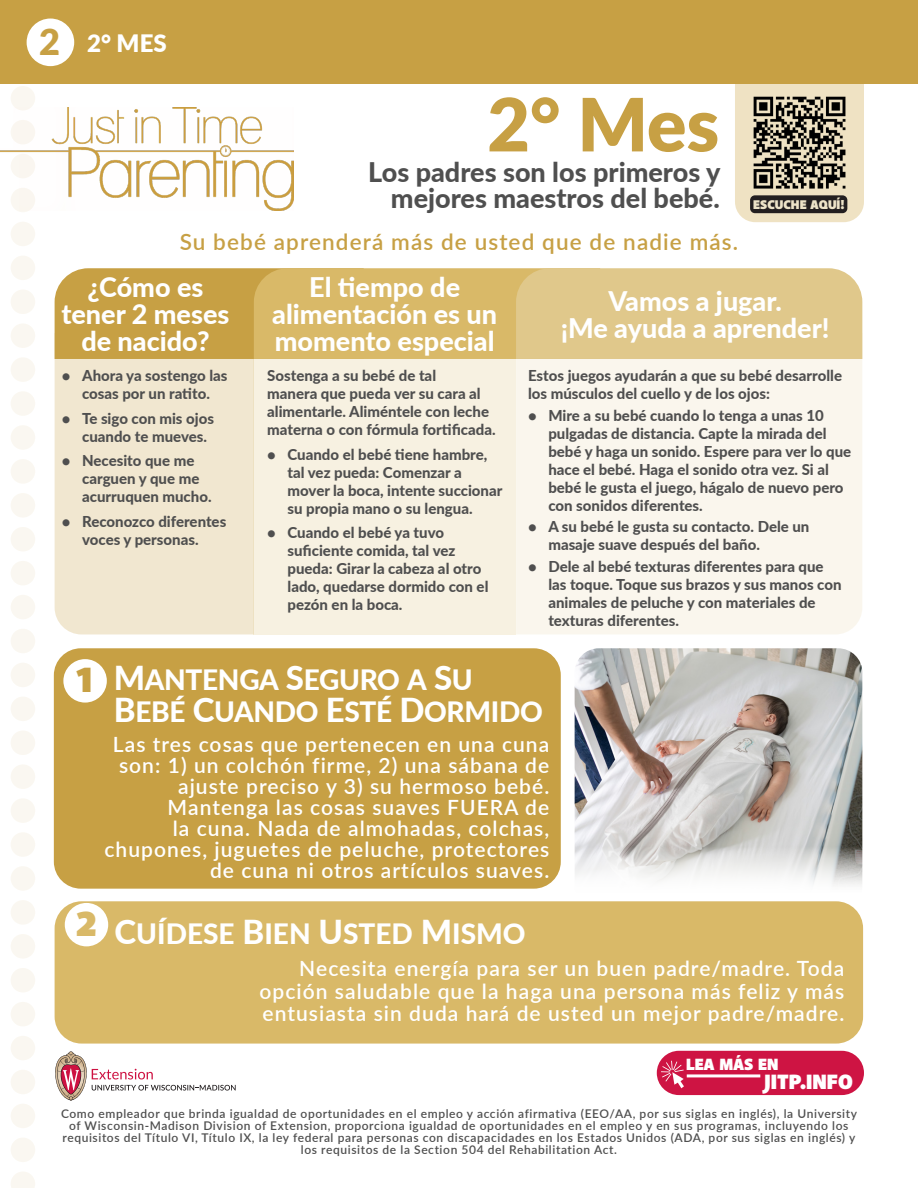
<style>
.page{position:relative;width:918px;height:1188px;background:#fff}
.page>*{position:absolute;margin:0;border:0;box-sizing:border-box;transform-origin:0 0}
.t1{font:900 73.5px "Lato";color:#c7a044}
.subheader{font:900 37.2px "Akagi Pro";color:#c7a044}
.subheader-2{font:900 37.2px "Akagi Pro";color:#d9b968}
.Numbered_header{font:28.05px/31.5px "Lato Heavy SC850";letter-spacing:-.01em;color:#fff}
.Question{font:800 27px/27px "Lato";color:#fff;text-align:center}
.subheader-3{font:800 27px/25.5px "Lato";color:#4f4f4f;text-align:right}
.Numbered_header-2{font:900 24px "Lato";color:#fff}
.Main_copy{font:600 22.5px "Lato";letter-spacing:.05em;color:#c7a044}
.box_body{font:600 21px/21px "Lato";letter-spacing:.05em;color:#fff;text-align:right}
.Main_copy-2{font:900 21px "Akagi Pro";color:#fff}
.Main_copy-3{font:900 16.5px "Akagi Pro";color:#fff}
.bullet_lists{font:800 15px/18px "Lato";color:#4f4f4f}
.Numbered_header-3{font:900 12.75px "Akagi Pro";color:#ede3c8}
.Main_copy-4{font:600 12px/12px "Lato";letter-spacing:.05em;color:#4f4f4f;text-align:center}
.s1{font-size:36px;color:#c7a044}
.s2{font-size:33px}
</style>
<div class="page">
<div style="left:55px;top:359px;width:199px;height:275px;background:#f1e7d0"></div>
<div style="left:254px;top:333px;width:262px;height:301px;background:#f7f1e1"></div>
<div style="left:516px;top:359px;width:346px;height:275px;background:#faf6ed"></div>
<svg style="left:55px;top:268px;width:807px;height:91px;background:#d7b96f"></svg>
<svg style="left:735px;top:83px;width:129px;height:139px;background:#ede0c1"></svg>
<div style="left:54px;top:648px;width:507px;height:241px;background:#c7a044;border-radius:27px"></div>
<div style="left:63px;top:659px;width:44px;height:44px;background:#fff;border-radius:50%"></div>
<div style="left:55px;top:901px;width:808px;height:143px;background:#d9b968;border-radius:27px"></div>
<div style="left:65px;top:903px;width:43px;height:43px;background:#fff;border-radius:50%"></div>
<svg style="left:55px;top:1051px;width:181px;height:50px"></svg>
<div style="left:0;top:0;width:918px;height:83px;background:#c7a044"></div>
<img style="left:0;top:108px;width:294px;height:102px">
<div style="left:11px;top:900px;width:24px;height:25px;background:#faf7f1;border-radius:50%"></div>
<div style="left:11px;top:866px;width:24px;height:25px;background:#faf7f1;border-radius:50%"></div>
<svg style="left:11px;top:1172px;width:24px;height:16px"></svg>
<div style="left:11px;top:832px;width:24px;height:25px;background:#faf7f1;border-radius:50%"></div>
<div style="left:11px;top:1138px;width:24px;height:24px;background:#faf7f1;border-radius:50%"></div>
<div style="left:11px;top:798px;width:24px;height:25px;background:#faf7f1;border-radius:50%"></div>
<div style="left:11px;top:1104px;width:24px;height:24px;background:#faf7f1;border-radius:50%"></div>
<div style="left:11px;top:764px;width:24px;height:25px;background:#faf7f1;border-radius:50%"></div>
<div style="left:11px;top:1070px;width:24px;height:24px;background:#faf7f1;border-radius:50%"></div>
<div style="left:11px;top:730px;width:24px;height:25px;background:#faf7f1;border-radius:50%"></div>
<div style="left:11px;top:1036px;width:24px;height:24px;background:#faf7f1;border-radius:50%"></div>
<div style="left:11px;top:697px;width:24px;height:24px;background:#faf7f1;border-radius:50%"></div>
<div style="left:11px;top:1002px;width:24px;height:24px;background:#faf7f1;border-radius:50%"></div>
<div style="left:11px;top:663px;width:24px;height:24px;background:#faf7f1;border-radius:50%"></div>
<div style="left:11px;top:968px;width:24px;height:25px;background:#faf7f1;border-radius:50%"></div>
<div style="left:11px;top:629px;width:24px;height:24px;background:#faf7f1;border-radius:50%"></div>
<div style="left:11px;top:934px;width:24px;height:25px;background:#faf7f1;border-radius:50%"></div>
<div style="left:11px;top:595px;width:24px;height:24px;background:#faf7f1;border-radius:50%"></div>
<div style="left:11px;top:561px;width:24px;height:24px;background:#faf7f1;border-radius:50%"></div>
<div style="left:11px;top:527px;width:24px;height:25px;background:#faf7f1;border-radius:50%"></div>
<div style="left:11px;top:493px;width:24px;height:25px;background:#faf7f1;border-radius:50%"></div>
<div style="left:11px;top:459px;width:24px;height:25px;background:#faf7f1;border-radius:50%"></div>
<div style="left:11px;top:425px;width:24px;height:25px;background:#faf7f1;border-radius:50%"></div>
<div style="left:11px;top:391px;width:24px;height:25px;background:#faf7f1;border-radius:50%"></div>
<div style="left:11px;top:357px;width:24px;height:25px;background:#faf7f1;border-radius:50%"></div>
<div style="left:11px;top:323px;width:24px;height:25px;background:#faf7f1;border-radius:50%"></div>
<div style="left:11px;top:289px;width:24px;height:25px;background:#faf7f1;border-radius:50%"></div>
<div style="left:11px;top:256px;width:24px;height:24px;background:#faf7f1;border-radius:50%"></div>
<div style="left:11px;top:222px;width:24px;height:24px;background:#faf7f1;border-radius:50%"></div>
<div style="left:11px;top:188px;width:24px;height:24px;background:#faf6f0;border-radius:50%"></div>
<div style="left:11px;top:154px;width:24px;height:24px;background:#faf6f0;border-radius:50%"></div>
<div style="left:11px;top:120px;width:24px;height:24px;background:#faf6f0;border-radius:50%"></div>
<div style="left:11px;top:86px;width:24px;height:25px;background:#faf7f1;border-radius:50%"></div>
<img style="left:575px;top:648px;width:287px;height:237px">
<div style="left:657px;top:1051px;width:207px;height:44px;background:#ce1443;border-radius:22px"></div>
<hr style="left:687px;top:1074px;width:73px;height:3px;background:#fff">
<svg style="left:661px;top:1061px;width:23px;height:27px"></svg>
<div style="left:750px;top:195px;width:97px;height:18px;background:#231f20;border-radius:5px"></div>
<img style="left:749px;top:92px;width:101px;height:102px">
<div style="left:27px;top:19px;width:47px;height:47px;background:#fff;border-radius:50%"></div>
<p class="Numbered_header-2" style="left:39px;top:25px;width:129px"><span class="s1">2</span> 2° MES</p>
<p class="t1" style="left:487px;top:69px;width:233px">2° Mes</p>
<p class="subheader-3" style="left:368px;top:159px;width:354px">Los padres son los primeros y mejores maestros del bebé.</p>
<p class="Numbered_header-3" style="left:753px;top:196px;width:93px">ESCUCHE AQUÍ!</p>
<p class="Main_copy" style="left:180px;top:226px;width:560px">Su bebé aprenderá más de usted que de nadie más.</p>
<p class="Question" style="left:61px;top:273px;width:169px">¿Cómo es tener 2 meses de nacido?</p>
<p class="Question" style="left:272px;top:273px;width:226px">El tiempo de alimentación es un momento especial</p>
<p class="Question" style="left:561px;top:286px;width:270px">Vamos a jugar.<br>¡Me ayuda a aprender!</p>
<p class="bullet_lists" style="left:62px;top:366px;width:167px;text-align:center">• Ahora ya sostengo las cosas por un ratito.</p>
<p class="bullet_lists" style="left:82px;top:408px;width:133px;text-indent:-20px">• Te sigo con mis ojos cuando te mueves.</p>
<p class="bullet_lists" style="left:82px;top:451px;width:131px;text-indent:-20px">• Necesito que me carguen y que me acurruquen mucho.</p>
<p class="bullet_lists" style="left:62px;top:512px;width:166px;text-align:center">• Reconozco diferentes voces y personas.</p>
<p class="bullet_lists" style="left:267px;top:366px;width:230px">Sostenga a su bebé de tal<br>manera que pueda ver su cara al alimentarle. Aliméntele con leche materna o con fórmula fortificada.</p>
<p class="bullet_lists" style="left:288px;top:444px;width:216px;text-indent:-20px">• Cuando el bebé tiene hambre, tal vez pueda: Comenzar a mover la boca, intente succionar su propia mano o su lengua.</p>
<p class="bullet_lists" style="left:288px;top:523px;width:202px;text-indent:-20px">• Cuando el bebé ya tuvo suficiente comida, tal vez pueda: Girar la cabeza al otro lado, quedarse dormido con el pezón en la boca.</p>
<p class="bullet_lists" style="left:528px;top:366px;width:315px">Estos juegos ayudarán a que su bebé desarrolle los músculos del cuello y de los ojos:</p>
<p class="bullet_lists" style="left:548px;top:405px;width:304px;text-indent:-20px">• Mire a su bebé cuando lo tenga a unas 10 pulgadas de distancia. Capte la mirada del bebé y haga un sonido. Espere para ver lo que hace el bebé. Haga el sonido otra vez. Si al bebé le gusta el juego, hágalo de nuevo pero con sonidos diferentes.</p>
<p class="bullet_lists" style="left:548px;top:517px;width:263px;text-indent:-20px">• A su bebé le gusta su contacto. Dele un masaje suave después del baño.</p>
<p class="bullet_lists" style="left:548px;top:557px;width:295px;text-indent:-20px">• Dele al bebé texturas diferentes para que las toque. Toque sus brazos y sus manos con animales de peluche y con materiales de texturas diferentes.</p>
<p class="subheader" style="left:76px;top:656px;width:21px">1</p>
<p class="Numbered_header" style="left:114px;top:663px;width:431px"><span class="s2">M</span>ANTENGA <span class="s2">S</span>EGURO A <span class="s2">S</span>U<br><span class="s2">B</span>EBÉ <span class="s2">C</span>UANDO <span class="s2">E</span>STÉ <span class="s2">D</span>ORMIDO</p>
<p class="box_body" style="left:113px;top:733px;width:438px">Las tres cosas que pertenecen en una cuna son: 1) un colchón firme, 2) una sábana de ajuste preciso y 3) su hermoso bebé.</p>
<p class="box_body" style="left:104px;top:796px;width:446px">Mantenga las cosas suaves FUERA de<br>la cuna. Nada de almohadas, colchas, chupones, juguetes de peluche, protectores de cuna ni otros artículos suaves.</p>
<p class="subheader-2" style="left:76px;top:900px;width:23px">2</p>
<p class="Numbered_header" style="left:115px;top:917px;width:413px"><span class="s2">C</span>UÍDESE <span class="s2">B</span>IEN <span class="s2">U</span>STED <span class="s2">M</span>ISMO</p>
<p class="box_body" style="left:260px;top:956px;width:586px;line-height:22.5px;text-align:justify;text-indent:40px">Necesita energía para ser un buen padre/madre. Toda opción saludable que la haga una persona más feliz y más entusiasta sin duda hará de usted un mejor padre/madre.</p>
<p class="Main_copy-3" style="left:686px;top:1055px;width:94px">LEA MÁS EN</p>
<p class="Main_copy-2" style="left:764px;top:1069px;width:90px">JITP.INFO</p>
<p class="Main_copy-4" style="left:61px;top:1107px;width:797px">Como empleador que brinda igualdad de oportunidades en el empleo y acción afirmativa (EEO/AA, por sus siglas en inglés), la University of Wisconsin-Madison Division of Extension, proporciona igualdad de oportunidades en el empleo y en sus programas, incluyendo los requisitos del Título VI, Título IX, la ley federal para personas con discapacidades en los Estados Unidos (ADA, por sus siglas en inglés) y los requisitos de la Section 504 del Rehabilitation Act.</p>
</div>
